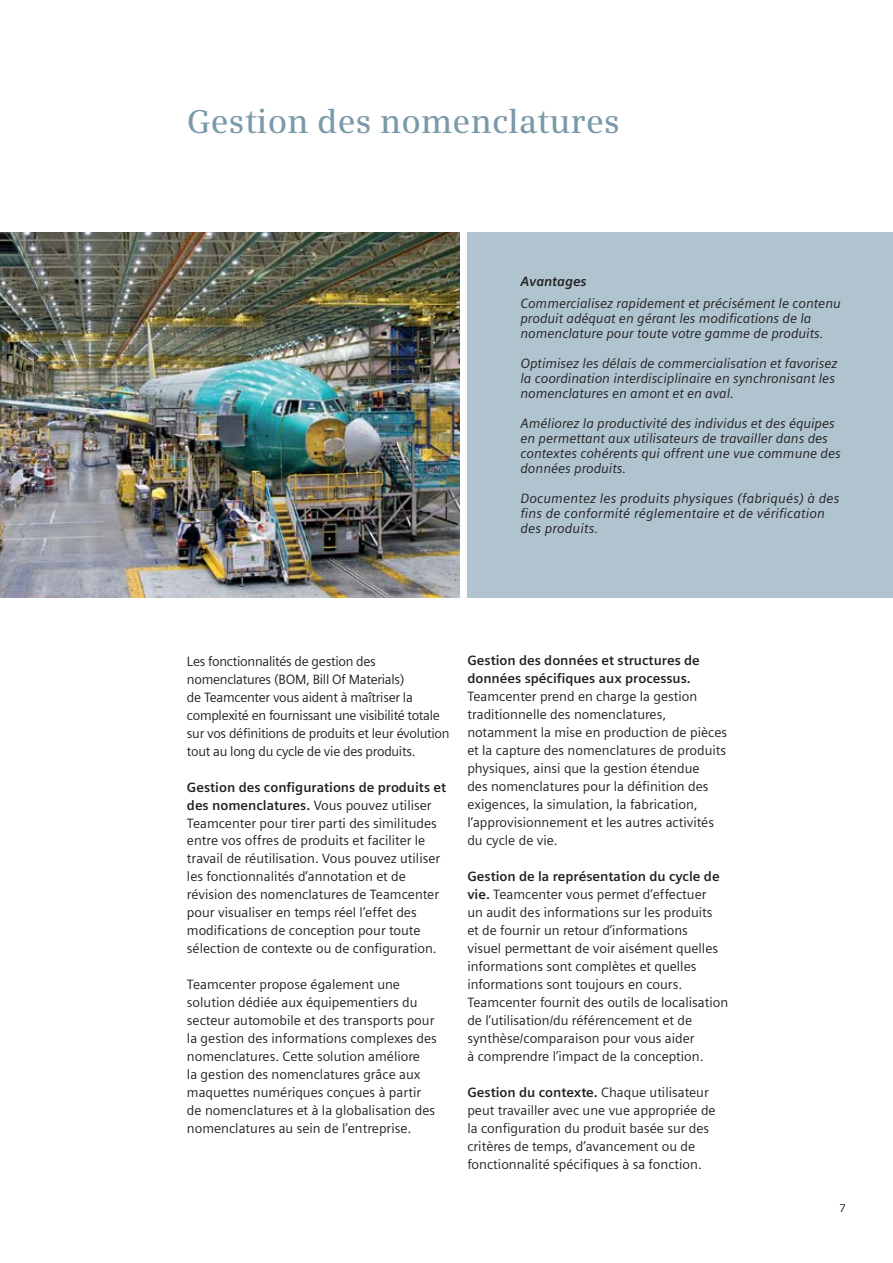
<style>
.page{position:relative;width:893px;height:1263px;background:#fff}
.page>*{position:absolute;margin:0;border:0;box-sizing:border-box;transform-origin:0 0}
.t1{font:600 33px "Siemens Serif";letter-spacing:.005em;color:#7b9aa9}
.t2{font:13.5px/18px "Siemens Sans";color:#231f20}
.t3{font:italic 13.5px/15px "Siemens Sans";letter-spacing:-.005em;color:#231f20}
.t4{font:13.5px/18px "Siemens Sans";letter-spacing:-.02em;color:#231f20}
.t5{font:700 13.5px/18px "Siemens Sans";color:#231f20}
.t6{font:italic 700 13.5px "Siemens Sans";letter-spacing:-.005em;color:#231f20}
.t7{font:11.25px "Siemens Sans";color:#231f20}
.s1{font-weight:700}
</style>
<div class="page">
<div style="left:467px;top:232px;width:425px;height:366px;background:#afc4cf"></div>
<img style="left:0;top:232px;width:459px;height:366px">
<h1 class="t1" style="left:187px;top:109px;width:434px">Gestion des nomenclatures</h1>
<p class="t6" style="left:520px;top:274px;width:68px">Avantages</p>
<p class="t3" style="left:520px;top:297px;width:322px">Commercialisez rapidement et précisément le contenu produit adéquat en gérant les modifications de la nomenclature pour toute votre gamme de produits.</p>
<p class="t3" style="left:520px;top:357px;width:318px">Optimisez les délais de commercialisation et favorisez la coordination interdisciplinaire en synchronisant les nomenclatures en amont et en aval.</p>
<p class="t3" style="left:520px;top:417px;width:322px">Améliorez la productivité des individus et des équipes en permettant aux utilisateurs de travailler dans des contextes cohérents qui offrent une vue commune des données produits.</p>
<p class="t3" style="left:520px;top:492px;width:320px">Documentez les produits physiques (fabriqués) à des fins de conformité réglementaire et de vérification des produits.</p>
<p class="t4" style="left:187px;top:653px;width:264px">Les fonctionnalités de gestion des nomenclatures (BOM, Bill Of Materials)<br>de Teamcenter vous aident à maîtriser la complexité en fournissant une visibilité totale sur vos définitions de produits et leur évolution tout au long du cycle de vie des produits.</p>
<p class="t2" style="left:187px;top:779px;width:261px"><span class="s1">Gestion des configurations de produits et des nomenclatures.</span> Vous pouvez utiliser Teamcenter pour tirer parti des similitudes entre vos offres de produits et faciliter le travail de réutilisation. Vous pouvez utiliser les fonctionnalités d’annotation et de révision des nomenclatures de Teamcenter pour visualiser en temps réel l’effet des modifications de conception pour toute sélection de contexte ou de configuration.</p>
<p class="t2" style="left:187px;top:977px;width:251px">Teamcenter propose également une solution dédiée aux équipementiers du secteur automobile et des transports pour la gestion des informations complexes des nomenclatures. Cette solution améliore<br>la gestion des nomenclatures grâce aux maquettes numériques conçues à partir de nomenclatures et à la globalisation des nomenclatures au sein de l’entreprise.</p>
<p class="t5" style="left:467px;top:653px;width:234px">Gestion des données et structures de données spécifiques aux processus.</p>
<p class="t2" style="left:467px;top:689px;width:261px">Teamcenter prend en charge la gestion traditionnelle des nomenclatures, notamment la mise en production de pièces et la capture des nomenclatures de produits physiques, ainsi que la gestion étendue<br>des nomenclatures pour la définition des exigences, la simulation, la fabrication, l’approvisionnement et les autres activités du cycle de vie.</p>
<p class="t2" style="left:467px;top:869px;width:262px"><span class="s1">Gestion de la représentation du cycle de vie.</span> Teamcenter vous permet d’effectuer<br>un audit des informations sur les produits<br>et de fournir un retour d’informations<br>visuel permettant de voir aisément quelles informations sont complètes et quelles informations sont toujours en cours.<br>Teamcenter fournit des outils de localisation de l’utilisation/du référencement et de synthèse/comparaison pour vous aider<br>à comprendre l’impact de la conception.</p>
<p class="t2" style="left:467px;top:1085px;width:250px"><span class="s1">Gestion du contexte.</span> Chaque utilisateur peut travailler avec une vue appropriée de la configuration du produit basée sur des critères de temps, d’avancement ou de fonctionnalité spécifiques à sa fonction.</p>
<p class="t7" style="left:839px;top:1204px;width:8px">7</p>
</div>
